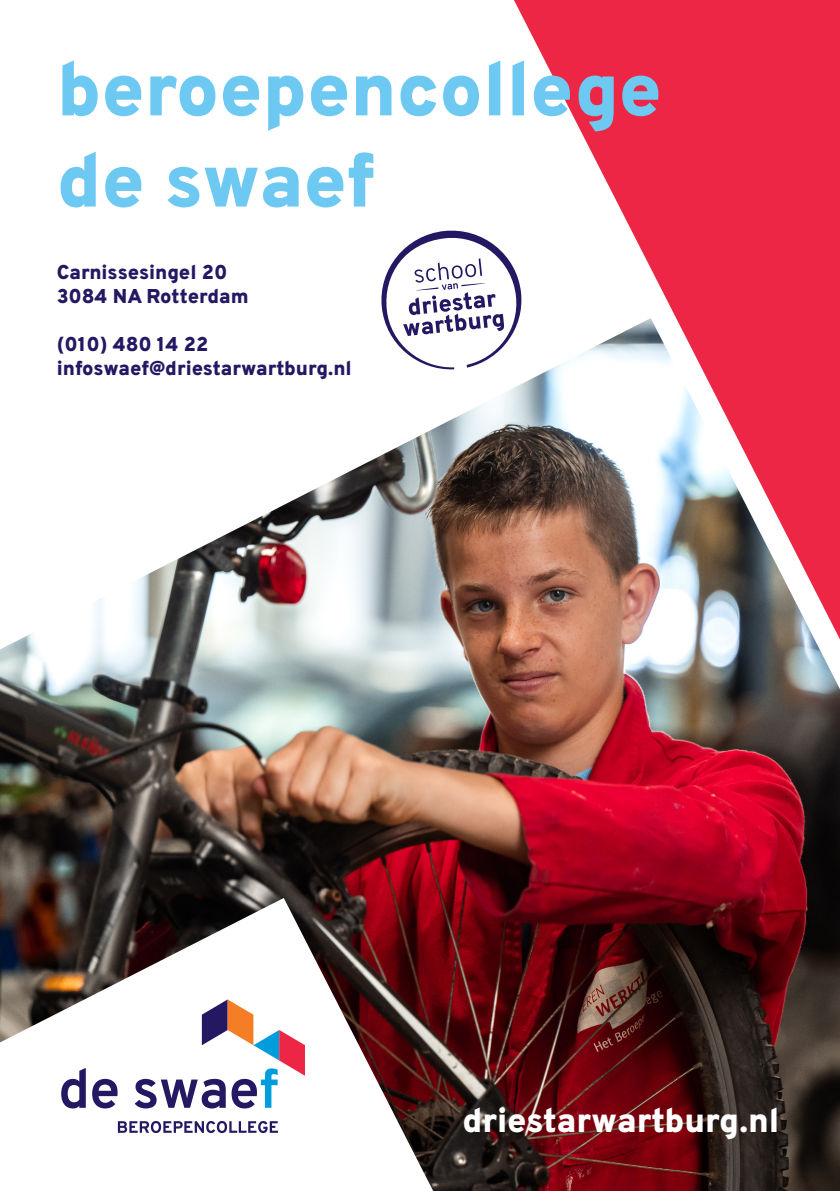
<style>
.page{position:relative;width:840px;height:1191px;background:#fff}
.page>*{position:absolute;margin:0;border:0;box-sizing:border-box;transform-origin:0 0}
.t1{font:900 76px/91.2px "Overpass";color:#6dc9f2}
.t2{font:900 34px "Overpass";color:#fff}
.t3{font:900 20px/24px "Overpass";color:#241863}
</style>
<div class="page">
<img style="left:0;top:388px;width:839px;height:803px">
<svg style="left:0;top:898px;width:433px;height:293px"></svg>
<svg style="left:513px;top:0;width:326px;height:639px;fill:#ed2645"></svg>
<svg style="left:381px;top:224px;width:147px;height:152px"></svg>
<svg style="left:61px;top:1067px;width:25px;height:41px"></svg>
<svg style="left:92px;top:1078px;width:25px;height:30px"></svg>
<svg style="left:118px;top:1121px;width:160px;height:12px"></svg>
<svg style="left:135px;top:999px;width:170px;height:109px"></svg>
<p class="t1" style="left:57px;top:40px;width:606px">beroepencollege de swaef</p>
<p class="t3" style="left:57px;top:259px;width:193px">Carnissesingel 20<br>3084 NA Rotterdam</p>
<p class="t3" style="left:57px;top:331px;width:153px">(010) 480 14 22</p>
<p class="t3" style="left:57px;top:355px;width:296px">infoswaef@driestarwartburg.nl</p>
<p class="t2" style="left:462px;top:1093px;width:318px">driestarwartburg.nl</p>
</div>
